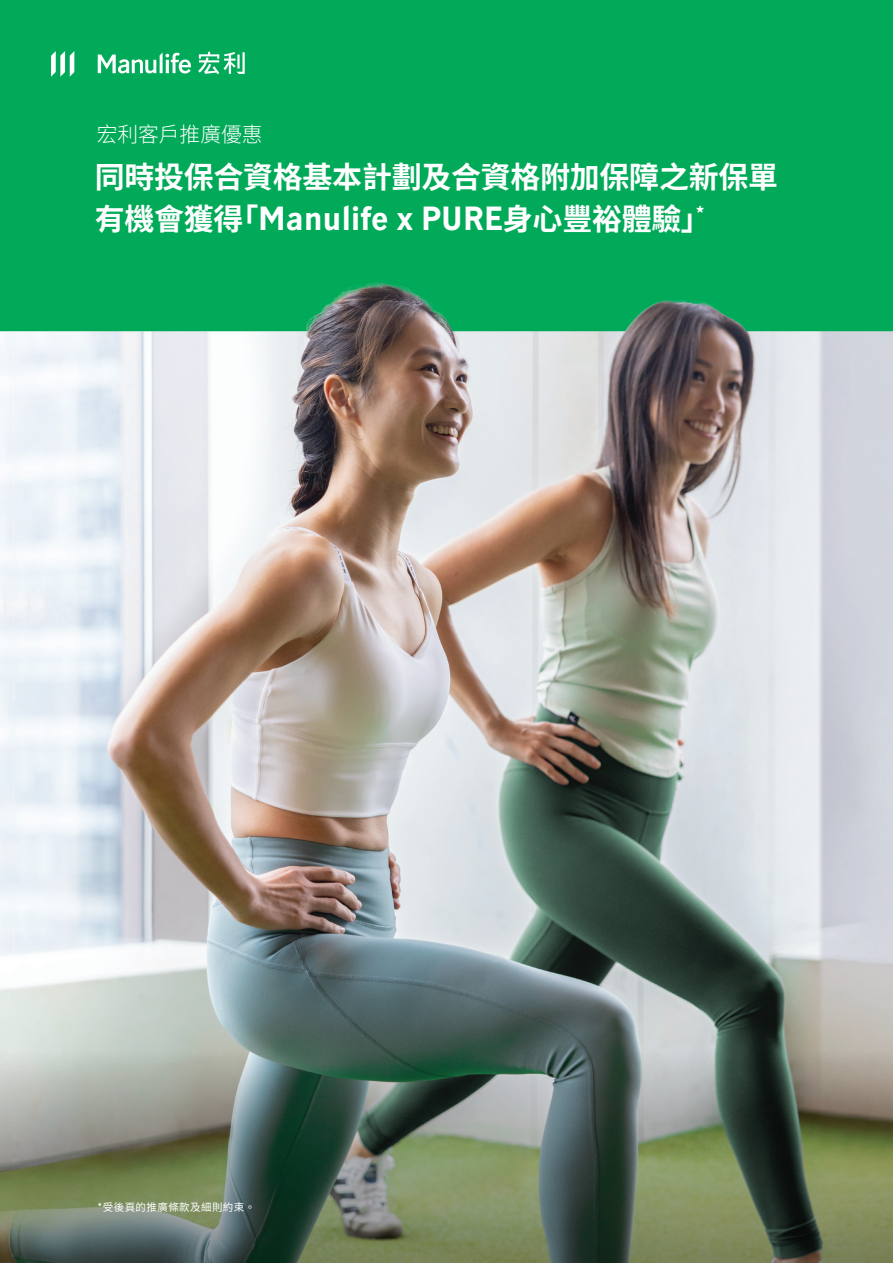
<style>
.page{position:relative;width:893px;height:1263px;background:#fff}
.page>*{position:absolute;margin:0;border:0;box-sizing:border-box;transform-origin:0 0}
.t1{font:700 30px/42px "Noto Sans TC";letter-spacing:-.01em;color:#fff}
.t2{font:300 21px "Noto Sans TC";color:#fff}
.t3{font:10.5px "Noto Sans TC";letter-spacing:.04em;color:#fff}
.s1{font-family:"Manulife JH Sans"}
</style>
<div class="page">
<img style="left:0;top:0;width:893px;height:1037px">
<img style="left:0;top:1037px;width:893px;height:226px">
<svg style="left:51px;top:51px;width:23px;height:26px"></svg>
<svg style="left:98px;top:53px;width:93px;height:20px"></svg>
<svg style="left:198px;top:52px;width:47px;height:22px"></svg>
<p class="t2" style="left:97px;top:123px;width:167px">宏利客戶推廣優惠</p>
<p class="t1" style="left:95px;top:156px;width:685px">同時投保合資格基本計劃及合資格附加保障之新保單有機會獲得「<span class="s1">Manulife x PURE</span>身心豐裕體驗」<sup>*</sup></p>
<p class="t3" style="left:98px;top:1201px;width:159px">*受後頁的推廣條款及細則約束。</p>
</div>
